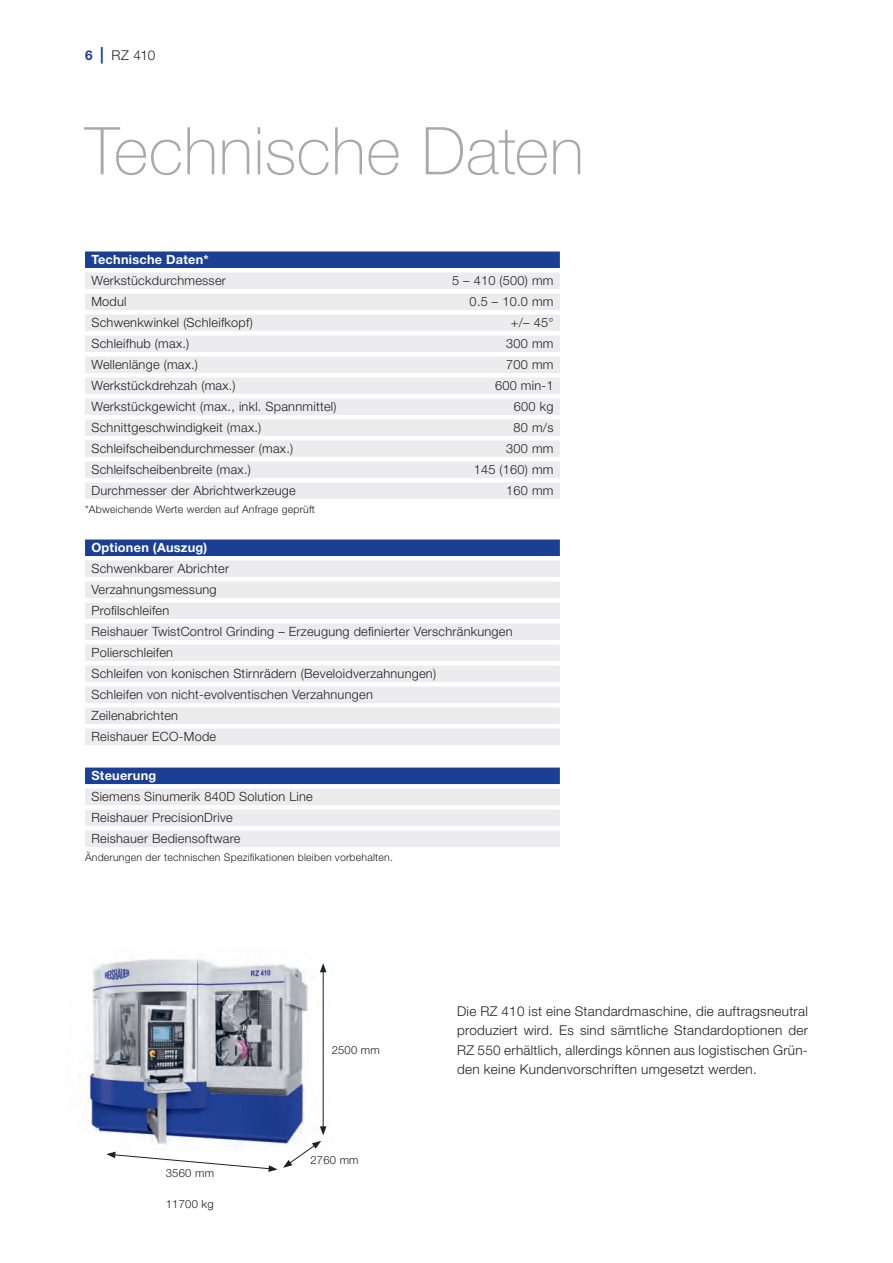
<style>
.page{position:relative;width:893px;height:1263px;background:#fff}
.page>*{position:absolute;margin:0;border:0;box-sizing:border-box;transform-origin:0 0}
.t1{font:100 66px "Helvetica Neue LT Std";letter-spacing:.005em;color:#a8a9ad}
.t2{font:300 13.5px/19.2px "Helvetica Neue LT Std";letter-spacing:.02em;color:#231f20;text-align:justify}
.t3{font:300 12.75px/21px "Helvetica Neue LT Std";letter-spacing:.02em;color:#231f20}
.t4{font:700 12.75px "Helvetica Neue LT Std";letter-spacing:.02em;color:#fff}
.t5{font:300 11.25px "Helvetica Neue LT Std";letter-spacing:.02em;color:#231f20}
.t6{font:300 10.5px "Helvetica Neue LT Std";letter-spacing:.02em;color:#231f20}
.s1{font-weight:700;color:#1b3f94}
.s2{font-weight:700;font-size:16.5px;color:#1b3f94}
</style>
<div class="page">
<img style="left:80px;top:959px;width:247px;height:182px">
<hr style="left:323px;top:970px;width:1px;height:159px;background:#231f20">
<svg style="left:320px;top:963px;width:6px;height:9px"></svg>
<svg style="left:320px;top:1126px;width:6px;height:9px"></svg>
<svg style="left:106px;top:1141px;width:215px;height:31px"></svg>
<div style="left:85px;top:251px;width:475px;height:17px;background:#1b3f94"></div>
<div style="left:85px;top:272px;width:475px;height:17px;background:#ececee"></div>
<div style="left:85px;top:293px;width:475px;height:17px;background:#ececee"></div>
<div style="left:85px;top:314px;width:475px;height:17px;background:#ececee"></div>
<div style="left:85px;top:335px;width:475px;height:17px;background:#ececee"></div>
<div style="left:85px;top:356px;width:475px;height:17px;background:#ececee"></div>
<div style="left:85px;top:377px;width:475px;height:17px;background:#ececee"></div>
<div style="left:85px;top:398px;width:475px;height:17px;background:#ececee"></div>
<div style="left:85px;top:419px;width:475px;height:17px;background:#ececee"></div>
<div style="left:85px;top:440px;width:475px;height:17px;background:#ececee"></div>
<div style="left:85px;top:461px;width:475px;height:17px;background:#ececee"></div>
<div style="left:85px;top:482px;width:475px;height:17px;background:#ececee"></div>
<div style="left:85px;top:539px;width:475px;height:17px;background:#1b3f94"></div>
<div style="left:85px;top:560px;width:475px;height:17px;background:#ececee"></div>
<div style="left:85px;top:581px;width:475px;height:17px;background:#ececee"></div>
<div style="left:85px;top:602px;width:475px;height:17px;background:#ececee"></div>
<div style="left:85px;top:623px;width:475px;height:17px;background:#ececee"></div>
<div style="left:85px;top:644px;width:475px;height:17px;background:#ececee"></div>
<div style="left:85px;top:665px;width:475px;height:17px;background:#ececee"></div>
<div style="left:85px;top:686px;width:475px;height:17px;background:#ececee"></div>
<div style="left:85px;top:707px;width:475px;height:17px;background:#ececee"></div>
<div style="left:85px;top:728px;width:475px;height:17px;background:#ececee"></div>
<div style="left:85px;top:767px;width:475px;height:17px;background:#1b3f94"></div>
<div style="left:85px;top:788px;width:475px;height:17px;background:#ececee"></div>
<div style="left:85px;top:809px;width:475px;height:17px;background:#ececee"></div>
<div style="left:85px;top:830px;width:475px;height:17px;background:#ececee"></div>
<p class="t2" style="left:85px;top:45px;width:72px"><span class="s1">6</span> <span class="s2">|</span> RZ 410</p>
<h1 class="t1" style="left:85px;top:113px;width:500px">Technische Daten</h1>
<p class="t4" style="left:91px;top:252px;width:119px">Technische Daten*</p>
<p class="t3" style="left:91px;top:270px;width:136px">Werkstückdurchmesser</p>
<p class="t3" style="left:452px;top:270px;width:103px">5 – 410 (500) mm</p>
<p class="t3" style="left:91px;top:291px;width:37px">Modul</p>
<p class="t3" style="left:470px;top:291px;width:85px">0.5 – 10.0 mm</p>
<p class="t3" style="left:91px;top:312px;width:163px">Schwenkwinkel (Schleifkopf)</p>
<p class="t3" style="left:511px;top:312px;width:44px">+/– 45°</p>
<p class="t3" style="left:91px;top:333px;width:99px">Schleifhub (max.)</p>
<p class="t3" style="left:506px;top:333px;width:49px">300 mm</p>
<p class="t3" style="left:91px;top:354px;width:108px">Wellenlänge (max.)</p>
<p class="t3" style="left:506px;top:354px;width:49px">700 mm</p>
<p class="t3" style="left:91px;top:375px;width:146px">Werkstückdrehzah (max.)</p>
<p class="t3" style="left:495px;top:375px;width:60px">600 min-1</p>
<p class="t3" style="left:91px;top:396px;width:247px">Werkstückgewicht (max., inkl. Spannmittel)</p>
<p class="t3" style="left:514px;top:396px;width:41px">600 kg</p>
<p class="t3" style="left:91px;top:417px;width:171px">Schnittgeschwindigkeit (max.)</p>
<p class="t3" style="left:513px;top:417px;width:41px">80 m/s</p>
<p class="t3" style="left:91px;top:438px;width:203px">Schleifscheibendurchmesser (max.)</p>
<p class="t3" style="left:506px;top:438px;width:49px">300 mm</p>
<p class="t3" style="left:91px;top:459px;width:161px">Schleifscheibenbreite (max.)</p>
<p class="t3" style="left:474px;top:459px;width:81px">145 (160) mm</p>
<p class="t3" style="left:91px;top:480px;width:206px">Durchmesser der Abrichtwerkzeuge</p>
<p class="t3" style="left:506px;top:480px;width:49px">160 mm</p>
<p class="t6" style="left:85px;top:503px;width:232px">*Abweichende Werte werden auf Anfrage geprüft</p>
<p class="t4" style="left:91px;top:540px;width:117px">Optionen (Auszug)</p>
<p class="t3" style="left:91px;top:558px;width:423px">Schwenkbarer Abrichter<br>Verzahnungsmessung<br>Profilschleifen<br>Reishauer TwistControl Grinding – Erzeugung definierter Verschränkungen Polierschleifen<br>Schleifen von konischen Stirnrädern (Beveloidverzahnungen)<br>Schleifen von nicht-evolventischen Verzahnungen<br>Zeilenabrichten<br>Reishauer ECO-Mode</p>
<p class="t4" style="left:91px;top:768px;width:66px">Steuerung</p>
<p class="t3" style="left:91px;top:786px;width:223px">Siemens Sinumerik 840D Solution Line<br>Reishauer PrecisionDrive<br>Reishauer Bediensoftware</p>
<p class="t6" style="left:85px;top:851px;width:309px">Änderungen der technischen Spezifikationen bleiben vorbehalten.</p>
<p class="t5" style="left:166px;top:1166px;width:50px">3560 mm</p>
<p class="t5" style="left:166px;top:1197px;width:49px">11700 kg</p>
<p class="t5" style="left:332px;top:1043px;width:50px">2500 mm</p>
<p class="t5" style="left:310px;top:1153px;width:50px">2760 mm</p>
<p class="t2" style="left:457px;top:1002px;width:352px">Die RZ 410 ist eine Standardmaschine, die auftragsneutral produziert wird. Es sind sämtliche Standardoptionen der RZ 550 erhältlich, allerdings können aus logistischen Grün&shy;den keine Kundenvorschriften umgesetzt werden.</p>
</div>
